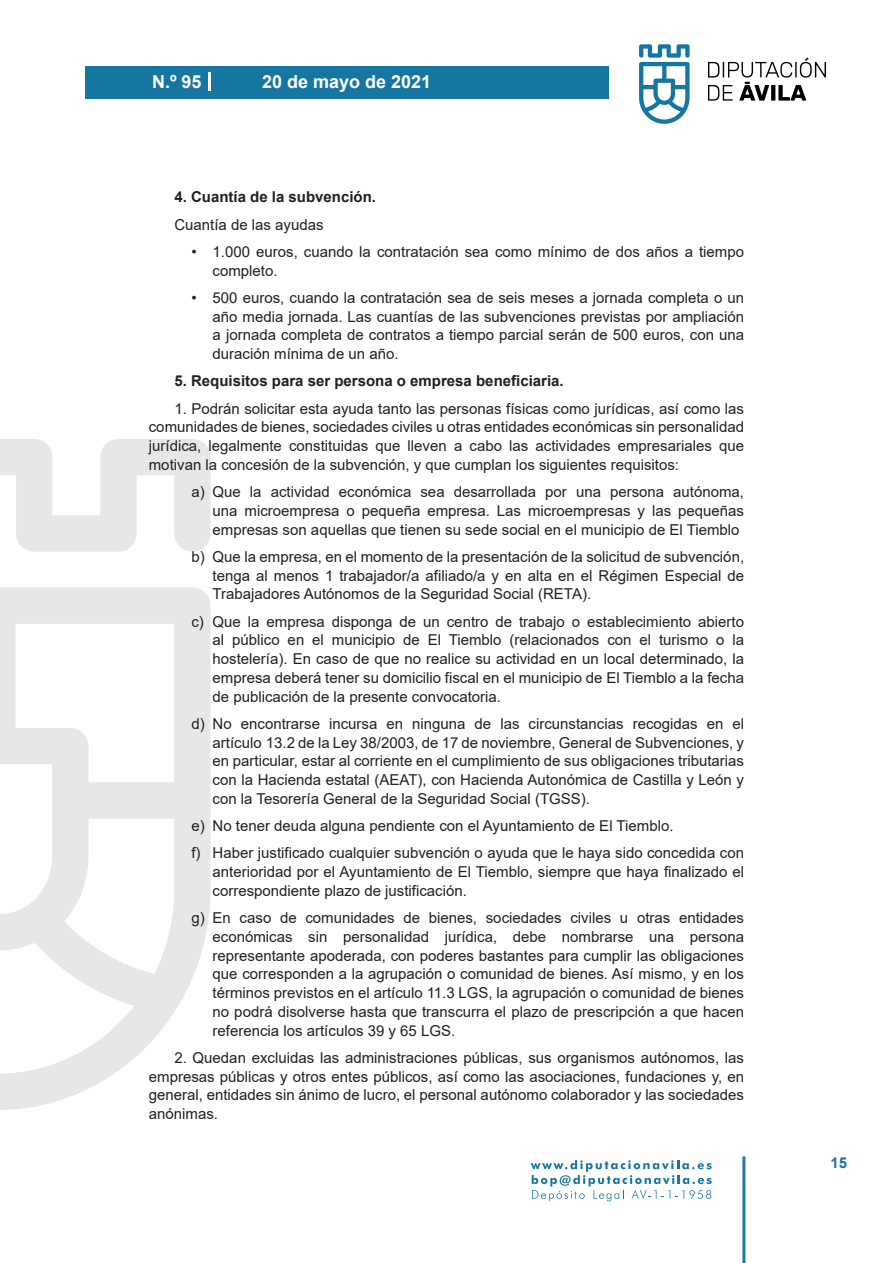
<style>
.page{position:relative;width:893px;height:1263px;background:#fff}
.page>*{position:absolute;margin:0;border:0;box-sizing:border-box;transform-origin:0 0}
.t1{font:700 18px "Arial";color:#fff}
.t2{font:15px/18.8px "Arial";color:#231f20;text-align:justify}
.t3{font:700 15px "Arial";color:#231f20}
.t4{font:700 15px "Arial";color:#1d76a4}
</style>
<div class="page">
<svg style="left:531px;top:1160px;width:181px;height:41px"></svg>
<div style="left:85px;top:66px;width:523px;height:33px;background:#1676a2"></div>
<svg style="left:639px;top:44px;width:51px;height:80px"></svg>
<svg style="left:708px;top:58px;width:118px;height:43px"></svg>
<hr style="left:742px;top:1156px;width:3px;height:107px;background:#1d76a4">
<svg style="left:208px;top:72px;width:2px;height:18px"></svg>
<svg style="left:0;top:439px;width:211px;height:671px"></svg>
<p class="t1" style="left:152px;top:69px;width:51px">N.º 95</p>
<p class="t1" style="left:262px;top:69px;width:171px">20 de mayo de 2021</p>
<p class="t3" style="left:174px;top:186px;width:203px">4. Cuantía de la subvención.</p>
<p class="t2" style="left:174px;top:215px;width:151px">Cuantía de las ayudas</p>
<p class="t2" style="left:213px;top:242px;width:533px;text-indent:-21px">• 1.000 euros, cuando la contratación sea como mínimo de dos años a tiempo completo.</p>
<p class="t2" style="left:213px;top:288px;width:533px;text-indent:-21px">• 500 euros, cuando la contratación sea de seis meses a jornada completa o un año media jornada. Las cuantías de las subvenciones previstas por ampliación a jornada completa de contratos a tiempo parcial serán de 500 euros, con una duración mínima de un año.</p>
<p class="t3" style="left:174px;top:370px;width:391px">5. Requisitos para ser persona o empresa beneficiaria.</p>
<p class="t2" style="left:149px;top:399px;width:597px;text-indent:26px">1. Podrán solicitar esta ayuda tanto las personas físicas como jurídicas, así como las comunidades de bienes, sociedades civiles u otras entidades económicas sin personalidad jurídica, legalmente constituidas que lleven a cabo las actividades empresariales que motivan la concesión de la subvención, y que cumplan los siguientes requisitos:</p>
<p class="t2" style="left:213px;top:482px;width:533px;text-indent:-21px">a) Que la actividad económica sea desarrollada por una persona autónoma, una microempresa o pequeña empresa. Las microempresas y las pequeñas empresas son aquellas que tienen su sede social en el municipio de El Tiemblo</p>
<p class="t2" style="left:213px;top:547px;width:533px;text-indent:-21px">b) Que la empresa, en el momento de la presentación de la solicitud de subvención, tenga al menos 1 trabajador/a afiliado/a y en alta en el Régimen Especial de Trabajadores Autónomos de la Seguridad Social (RETA).</p>
<p class="t2" style="left:213px;top:612px;width:533px;text-indent:-21px">c) Que la empresa disponga de un centro de trabajo o establecimiento abierto al público en el municipio de El Tiemblo (relacionados con el turismo o la hostelería). En caso de que no realice su actividad en un local determinado, la empresa deberá tener su domicilio fiscal en el municipio de El Tiemblo a la fecha de publicación de la presente convocatoria.</p>
<p class="t2" style="left:213px;top:714px;width:533px;text-indent:-21px">d) No encontrarse incursa en ninguna de las circunstancias recogidas en el artículo 13.2 de la Ley 38/2003, de 17 de noviembre, General de Subvenciones, y en particular, estar al corriente en el cumplimiento de sus obligaciones tributarias con la Hacienda estatal (AEAT), con Hacienda Autonómica de Castilla y León y con la Tesorería General de la Seguridad Social (TGSS).</p>
<p class="t2" style="left:191px;top:812px;width:554px;line-height:27.3px">e) No tener deuda alguna pendiente con el Ayuntamiento de El Tiemblo.<br>f) Haber justificado cualquier subvención o ayuda que le haya sido concedida con</p>
<p class="t2" style="left:213px;top:862px;width:533px">anterioridad por el Ayuntamiento de El Tiemblo, siempre que haya finalizado el correspondiente plazo de justificación.</p>
<p class="t2" style="left:213px;top:908px;width:533px;text-indent:-21px">g) En caso de comunidades de bienes, sociedades civiles u otras entidades económicas sin personalidad jurídica, debe nombrarse una persona representante apoderada, con poderes bastantes para cumplir las obligaciones que corresponden a la agrupación o comunidad de bienes. Así mismo, y en los términos previstos en el artículo 11.3 LGS, la agrupación o comunidad de bienes no podrá disolverse hasta que transcurra el plazo de prescripción a que hacen referencia los artículos 39 y 65 LGS.</p>
<p class="t2" style="left:149px;top:1048px;width:597px;text-indent:26px">2. Quedan excluidas las administraciones públicas, sus organismos autónomos, las empresas públicas y otros entes públicos, así como las asociaciones, fundaciones y, en general, entidades sin ánimo de lucro, el personal autónomo colaborador y las sociedades anónimas.</p>
<p class="t4" style="left:831px;top:1152px;width:18px">15</p>
</div>
